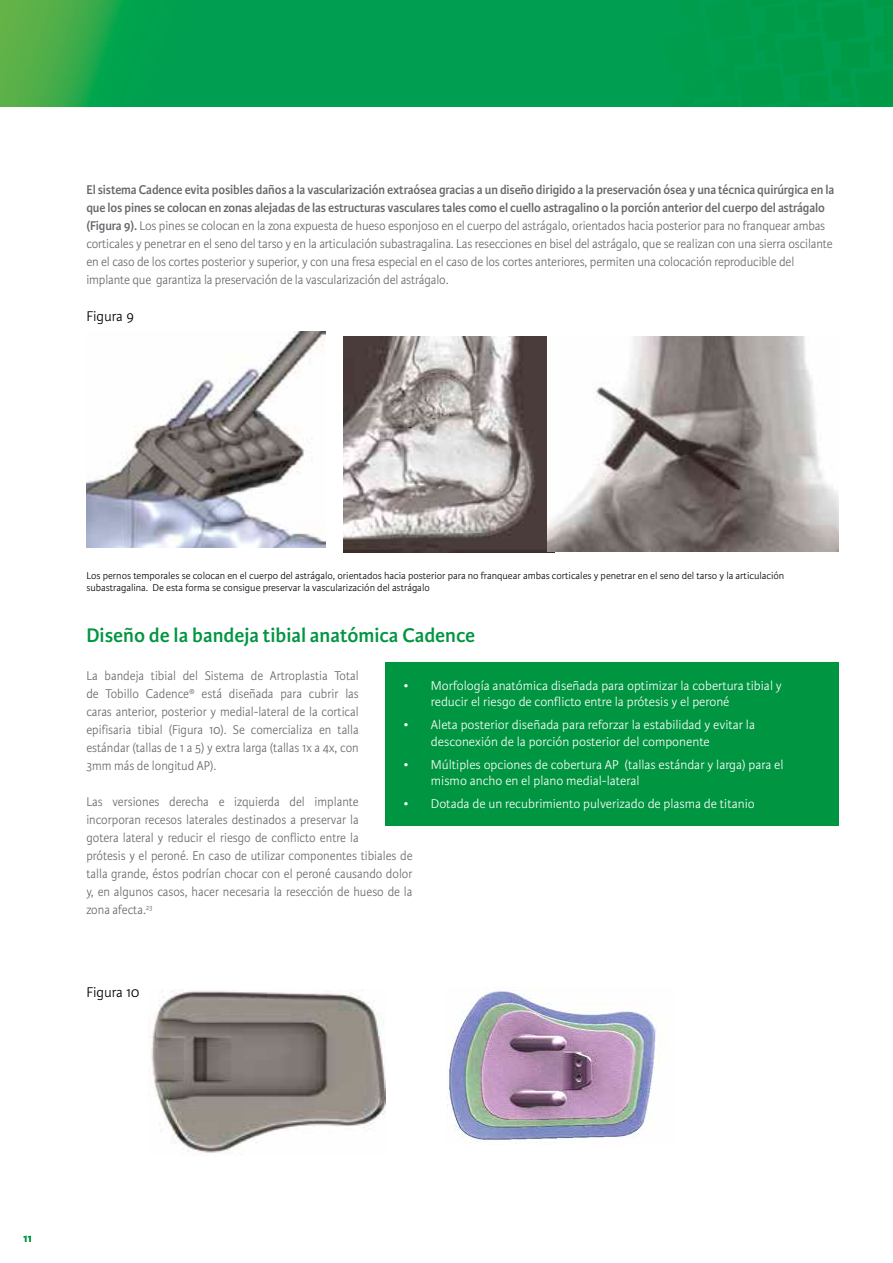
<style>
.page{position:relative;width:893px;height:1263px;background:#fff}
.page>*{position:absolute;margin:0;border:0;box-sizing:border-box;transform-origin:0 0}
.t1{font:600 21px "Karmina Sans";color:#009540}
.t2{font:300 15px "Karmina Sans";color:#000}
.t3{font:300 13.5px/18px "Karmina Sans";letter-spacing:-.01em;color:#68666c;scale:.95 1}
.t4{font:300 13.5px/18px "Karmina Sans";letter-spacing:-.01em;color:#68666c;text-align:justify;scale:.94 1}
.t5{font:300 13.5px/16.2px "Karmina Sans";color:#fff}
.t6{font:600 12px "Karmina Sans";color:#009540}
.t7{font:300 10.5px/12.6px "Karmina Sans";color:#000}
.s1{font-weight:600}
</style>
<div class="page">
<img style="left:0;top:0;width:893px;height:106px">
<img style="left:86px;top:332px;width:239px;height:216px">
<img style="left:148px;top:989px;width:238px;height:166px">
<img style="left:447px;top:987px;width:214px;height:157px">
<img style="left:343px;top:336px;width:204px;height:216px">
<img style="left:547px;top:336px;width:292px;height:216px">
<div style="left:386px;top:662px;width:453px;height:164px;background:#009540"></div>
<p class="t3" style="left:86px;top:181px;width:789px"><span class="s1">El sistema Cadence evita posibles daños a la vascularización extraósea gracias a un diseño dirigido a la preservación ósea y una técnica quirúrgica en la que los pines se colocan en zonas alejadas de las estructuras vasculares tales como el cuello astragalino o la porción anterior del cuerpo del astrágalo (Figura 9).</span> Los pines se colocan en la zona expuesta de hueso esponjoso en el cuerpo del astrágalo, orientados hacia posterior para no franquear ambas corticales y penetrar en el seno del tarso y en la articulación subastragalina. Las resecciones en bisel del astrágalo, que se realizan con una sierra oscilante en el caso de los cortes posterior y superior, y con una fresa especial en el caso de los cortes anteriores, permiten una colocación reproducible del implante que garantiza la preservación de la vascularización del astrágalo.</p>
<p class="t2" style="left:86px;top:308px;width:49px">Figura 9</p>
<p class="t7" style="left:86px;top:569px;width:699px">Los pernos temporales se colocan en el cuerpo del astrágalo, orientados hacia posterior para no franquear ambas corticales y penetrar en el seno del tarso y la articulación subastragalina. De esta forma se consigue preservar la vascularización del astrágalo</p>
<h1 class="t1" style="left:86px;top:623px;width:390px">Diseño de la bandeja tibial anatómica Cadence</h1>
<p class="t4" style="left:86px;top:667px;width:291px">La bandeja tibial del Sistema de Artroplastia Total de Tobillo Cadence® está diseñada para cubrir las caras anterior, posterior y medial-lateral de la cortical epifisaria tibial (Figura 10). Se comercializa en talla estándar (tallas de 1 a 5) y extra larga (tallas 1x a 4x, con 3mm más de longitud AP).</p>
<p class="t4" style="left:86px;top:793px;width:348px;text-align:left">Las versiones derecha e izquierda del implante incorporan recesos laterales destinados a preservar la<br>gotera lateral y reducir el riesgo de conflicto entre la<br>prótesis y el peroné. En caso de utilizar componentes tibiales de talla grande, éstos podrían chocar con el peroné causando dolor y, en algunos casos, hacer necesaria la resección de hueso de la zona afecta.<sup>23</sup></p>
<p class="t5" style="left:431px;top:678px;width:352px;text-indent:-27px">• Morfología anatómica diseñada para optimizar la cobertura tibial y reducir el riesgo de conflicto entre la prótesis y el peroné</p>
<p class="t5" style="left:431px;top:717px;width:326px;text-indent:-27px">• Aleta posterior diseñada para reforzar la estabilidad y evitar la desconexión de la porción posterior del componente</p>
<p class="t5" style="left:431px;top:756px;width:354px;text-indent:-27px">• Múltiples opciones de cobertura AP (tallas estándar y larga) para el mismo ancho en el plano medial-lateral</p>
<p class="t5" style="left:404px;top:795px;width:352px">• Dotada de un recubrimiento pulverizado de plasma de titanio</p>
<p class="t2" style="left:86px;top:984px;width:54px">Figura 10</p>
<p class="t6" style="left:23px;top:1231px;width:11px">11</p>
</div>
